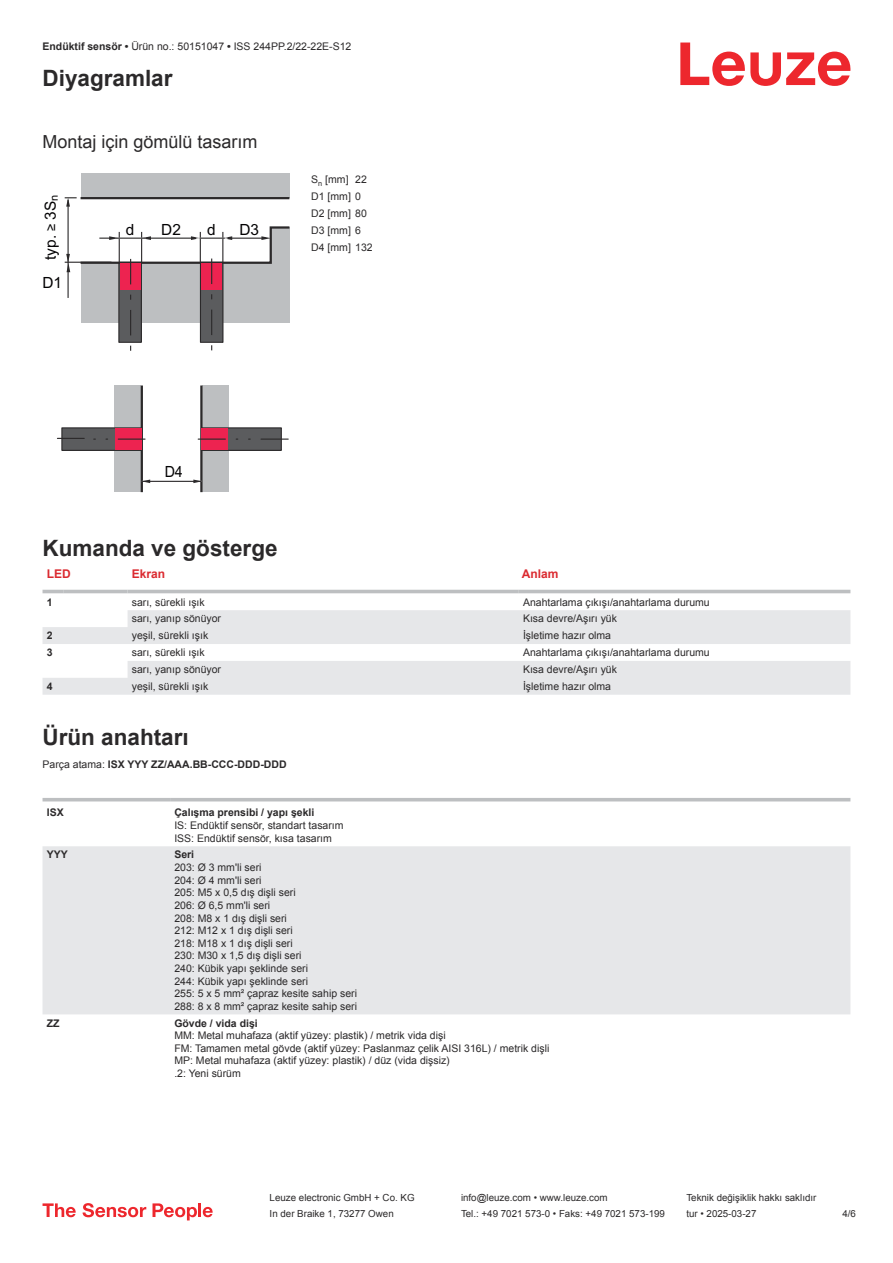
<style>
.page{position:relative;width:893px;height:1263px;background:#fff}
.page>*{position:absolute;margin:0;border:0;box-sizing:border-box;transform-origin:0 0}
.t1{font:700 22.5px "Arial";color:#2b292a}
.t2{font:18px "Arial";color:#2b292a}
.t3{font:15.45px "Arial";color:#040304}
.t4{font:15.45px "Arial";color:#040304;scale:.93 1}
.t5{font:700 12px "Arial";color:#db2a30}
.t6{font:10.95px "Arial";color:#040304}
.t7{font:10.5px/12.6px "Arial";color:#2b292a}
.t8{font:700 10.5px "Arial";color:#2b292a}
.t9{font:9.75px "Arial";color:#2b292a}
.s1{font-weight:700}
.s2{font-size:13.2px}
.s3{font-weight:400}
</style>
<div class="page">
<svg style="left:680px;top:43px;width:170px;height:43px"></svg>
<div style="left:43px;top:589px;width:807px;height:5px;background:#eceded"></div>
<svg style="left:43px;top:610px;width:807px;height:85px;fill:#e6e7e9"></svg>
<hr style="left:43px;top:590px;width:21px;height:3px;background:#bdbfc1">
<hr style="left:64px;top:590px;width:64px;height:3px;background:#bdbfc1">
<hr style="left:128px;top:590px;width:391px;height:3px;background:#bdbfc1">
<hr style="left:519px;top:590px;width:331px;height:3px;background:#bdbfc1">
<svg style="left:43px;top:801px;width:807px;height:214px"></svg>
<div style="left:43px;top:846px;width:807px;height:168px;background:#e6e7e9"></div>
<hr style="left:43px;top:798px;width:127px;height:3px;background:#bdbfc1">
<hr style="left:170px;top:798px;width:680px;height:3px;background:#bdbfc1">
<svg style="left:43px;top:1203px;width:33px;height:14px"></svg>
<svg style="left:83px;top:1203px;width:63px;height:14px"></svg>
<svg style="left:153px;top:1203px;width:44px;height:17px"></svg>
<hr style="left:198px;top:1203px;width:3px;height:14px;background:#ed272d">
<svg style="left:203px;top:1207px;width:10px;height:10px"></svg>
<div style="left:81px;top:173px;width:208px;height:25px;background:#bdbfc1"></div>
<svg style="left:65px;top:197px;width:224px;height:154px"></svg>
<div style="left:114px;top:385px;width:27px;height:107px;background:#bdbfc1"></div>
<hr style="left:141px;top:385px;width:2px;height:107px;background:#2b292a">
<div style="left:62px;top:428px;width:80px;height:22px;background:#5b5c5e"></div>
<div style="left:61px;top:427px;width:81px;height:24px;border:1px solid #2b292a"></div>
<div style="left:202px;top:385px;width:27px;height:107px;background:#bdbfc1"></div>
<hr style="left:200px;top:385px;width:3px;height:107px;background:#2b292a">
<hr style="left:142px;top:481px;width:60px;height:1px;background:#2b292a">
<svg style="left:193px;top:479px;width:9px;height:4px"></svg>
<svg style="left:142px;top:479px;width:8px;height:4px"></svg>
<div style="left:201px;top:428px;width:80px;height:22px;background:#5b5c5e"></div>
<div style="left:201px;top:427px;width:81px;height:24px;border:1px solid #2b292a"></div>
<div style="left:115px;top:429px;width:26px;height:21px;background:#ed2350"></div>
<div style="left:202px;top:429px;width:26px;height:21px;background:#ed2350"></div>
<svg style="left:57px;top:438px;width:27px;height:1px"></svg>
<hr style="left:118px;top:438px;width:27px;height:2px;background:#2b292a">
<hr style="left:198px;top:438px;width:27px;height:2px;background:#2b292a">
<hr style="left:261px;top:438px;width:27px;height:2px;background:#2b292a">
<p class="t7" style="left:43px;top:41px;width:310px"><span class="s1">Endüktif sensör •</span> Ürün no.: 50151047 <span class="s1">•</span> ISS 244PP.2/22-22E-S12</p>
<h1 class="t1" style="left:43px;top:63px;width:132px">Diyagramlar</h1>
<h2 class="t2" style="left:43px;top:129px;width:217px">Montaj için gömülü tasarım</h2>
<p class="t6" style="left:50px;top:201px;width:8px;rotate:-90deg">n</p>
<h3 class="t3" style="left:44px;top:260px;width:60px;rotate:-90deg">typ. <span class="s2">≥</span> 3S</h3>
<h3 class="t3" style="left:43px;top:277px;width:21px">D1</h3>
<h3 class="t3" style="left:161px;top:224px;width:21px">D2</h3>
<h3 class="t3" style="left:239px;top:224px;width:21px">D3</h3>
<h3 class="t3" style="left:126px;top:224px;width:10px">d</h3>
<h3 class="t3" style="left:207px;top:224px;width:10px">d</h3>
<p class="t7" style="left:311px;top:172px;width:63px;line-height:17px">S<sub>n</sub> [mm] 22<br>D1 [mm] 0<br>D2 [mm] 80<br>D3 [mm] 6<br>D4 [mm] 132</p>
<h3 class="t4" style="left:165px;top:465px;width:21px">D4</h3>
<h1 class="t1" style="left:43px;top:532px;width:237px">Kumanda ve gösterge</h1>
<p class="t5" style="left:47px;top:569px;width:25px">LED</p>
<p class="t5" style="left:132px;top:569px;width:35px">Ekran</p>
<p class="t5" style="left:522px;top:569px;width:38px">Anlam</p>
<p class="t8" style="left:47px;top:594px;width:7px">1</p>
<p class="t7" style="left:132px;top:595px;width:74px">sarı, sürekli ışık</p>
<p class="t7" style="left:523px;top:595px;width:188px">Anahtarlama çıkışı/anahtarlama durumu</p>
<p class="t7" style="left:132px;top:612px;width:91px">sarı, yanıp sönüyor</p>
<p class="t7" style="left:523px;top:612px;width:95px">Kısa devre/Aşırı yük</p>
<p class="t8" style="left:47px;top:628px;width:7px">2</p>
<p class="t7" style="left:132px;top:629px;width:78px">yeşil, sürekli ışık</p>
<p class="t7" style="left:523px;top:629px;width:90px">İşletime hazır olma</p>
<p class="t8" style="left:47px;top:648px;width:7px">3</p>
<p class="t7" style="left:132px;top:646px;width:74px">sarı, sürekli ışık</p>
<p class="t7" style="left:523px;top:646px;width:188px">Anahtarlama çıkışı/anahtarlama durumu</p>
<p class="t7" style="left:132px;top:663px;width:91px">sarı, yanıp sönüyor</p>
<p class="t7" style="left:523px;top:663px;width:95px">Kısa devre/Aşırı yük</p>
<p class="t8" style="left:47px;top:679px;width:7px">4</p>
<p class="t7" style="left:132px;top:680px;width:78px">yeşil, sürekli ışık</p>
<p class="t7" style="left:523px;top:680px;width:90px">İşletime hazır olma</p>
<h1 class="t1" style="left:43px;top:721px;width:148px">Ürün anahtarı</h1>
<p class="t8" style="left:43px;top:757px;width:246px"><span class="s3">Parça atama:</span> ISX YYY ZZ/AAA.BB-CCC-DDD-DDD</p>
<p class="t8" style="left:47px;top:809px;width:18px">ISX</p>
<p class="t8" style="left:174px;top:805px;width:142px">Çalışma prensibi / yapı şekli</p>
<p class="t7" style="left:174px;top:819px;width:171px">IS: Endüktif sensör, standart tasarım<br>ISS: Endüktif sensör, kısa tasarım</p>
<p class="t8" style="left:47px;top:851px;width:23px">YYY</p>
<p class="t8" style="left:174px;top:851px;width:21px">Seri</p>
<p class="t7" style="left:174px;top:861px;width:184px">203: Ø 3 mm'li seri<br>204: Ø 4 mm'li seri<br>205: M5 x 0,5 dış dişli seri<br>206: Ø 6,5 mm'li seri<br>208: M8 x 1 dış dişli seri<br>212: M12 x 1 dış dişli seri<br>218: M18 x 1 dış dişli seri<br>230: M30 x 1,5 dış dişli seri<br>240: Kübik yapı şeklinde seri<br>244: Kübik yapı şeklinde seri<br>255: 5 x 5 mm² çapraz kesite sahip seri<br>288: 8 x 8 mm² çapraz kesite sahip seri</p>
<p class="t8" style="left:47px;top:1019px;width:14px">ZZ</p>
<p class="t8" style="left:174px;top:1015px;width:85px">Gövde / vida dişi</p>
<p class="t7" style="left:174px;top:1029px;width:377px">MM: Metal muhafaza (aktif yüzey: plastik) / metrik vida dişi<br>FM: Tamamen metal gövde (aktif yüzey: Paslanmaz çelik AISI 316L) / metrik dişli MP: Metal muhafaza (aktif yüzey: plastik) / düz (vida dişsiz)<br>.2: Yeni sürüm</p>
<p class="t9" style="left:270px;top:1191px;width:146px">Leuze electronic GmbH + Co. KG</p>
<p class="t9" style="left:461px;top:1191px;width:148px">info@leuze.com • www.leuze.com</p>
<p class="t9" style="left:686px;top:1191px;width:132px">Teknik değişiklik hakkı saklıdır</p>
<p class="t9" style="left:270px;top:1207px;width:126px">In der Braike 1, 73277 Owen</p>
<p class="t9" style="left:461px;top:1207px;width:205px">Tel.: +49 7021 573-0 • Faks: +49 7021 573-199</p>
<p class="t9" style="left:686px;top:1207px;width:72px">tur • 2025-03-27</p>
<p class="t9" style="left:842px;top:1210px;width:15px">4 /6</p>
</div>
